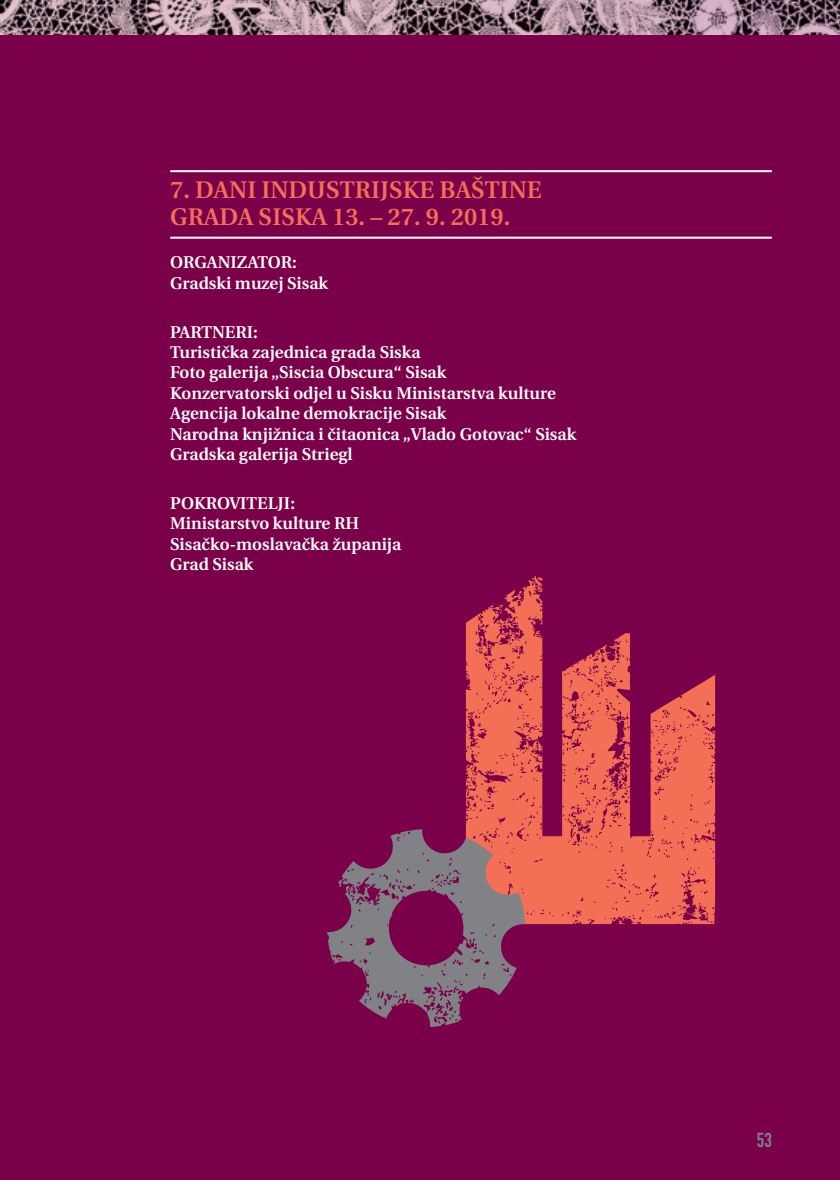
<style>
.page{position:relative;width:840px;height:1180px;background:#fff}
.page>*{position:absolute;margin:0;border:0;box-sizing:border-box;transform-origin:0 0}
.t1{font:600 24px/27.6px "Utopia";color:#f37056}
.t2{font:20px "DIN Engschrift Standard";color:#808285}
.t3{font:600 17px/20.4px "Utopia";color:#fff}
</style>
<div class="page">
<svg style="left:0;top:0;width:839px;height:35px;background:#8c737e"></svg>
<div style="left:0;top:35px;width:839px;height:1144px;background:#7b004a"></div>
<hr style="left:170px;top:170px;width:601px;height:2px;background:#fff">
<hr style="left:170px;top:237px;width:601px;height:2px;background:#fff">
<svg style="left:465px;top:576px;width:249px;height:348px;fill:#f37056"></svg>
<svg style="left:327px;top:828px;width:197px;height:198px"></svg>
<h1 class="t1" style="left:170px;top:176px;width:373px">7. DANI INDUSTRIJSKE BAŠTINE<br>GRADA SISKA 13. – 27. 9. 2019.</h1>
<p class="t3" style="left:170px;top:253px;width:159px">ORGANIZATOR:<br>Gradski muzej Sisak</p>
<p class="t3" style="left:170px;top:322px;width:407px">PARTNERI:<br>Turistička zajednica grada Siska<br>Foto galerija „Siscia Obscura“ Sisak<br>Konzervatorski odjel u Sisku Ministarstva kulture Agencija lokalne demokracije Sisak<br>Narodna knjižnica i čitaonica „Vlado Gotovac“ Sisak Gradska galerija Striegl</p>
<p class="t3" style="left:170px;top:493px;width:232px">POKROVITELJI:<br>Ministarstvo kulture RH<br>Sisačko-moslavačka županija<br>Grad Sisak</p>
<p class="t2" style="left:756px;top:1128px;width:16px">53</p>
</div>
